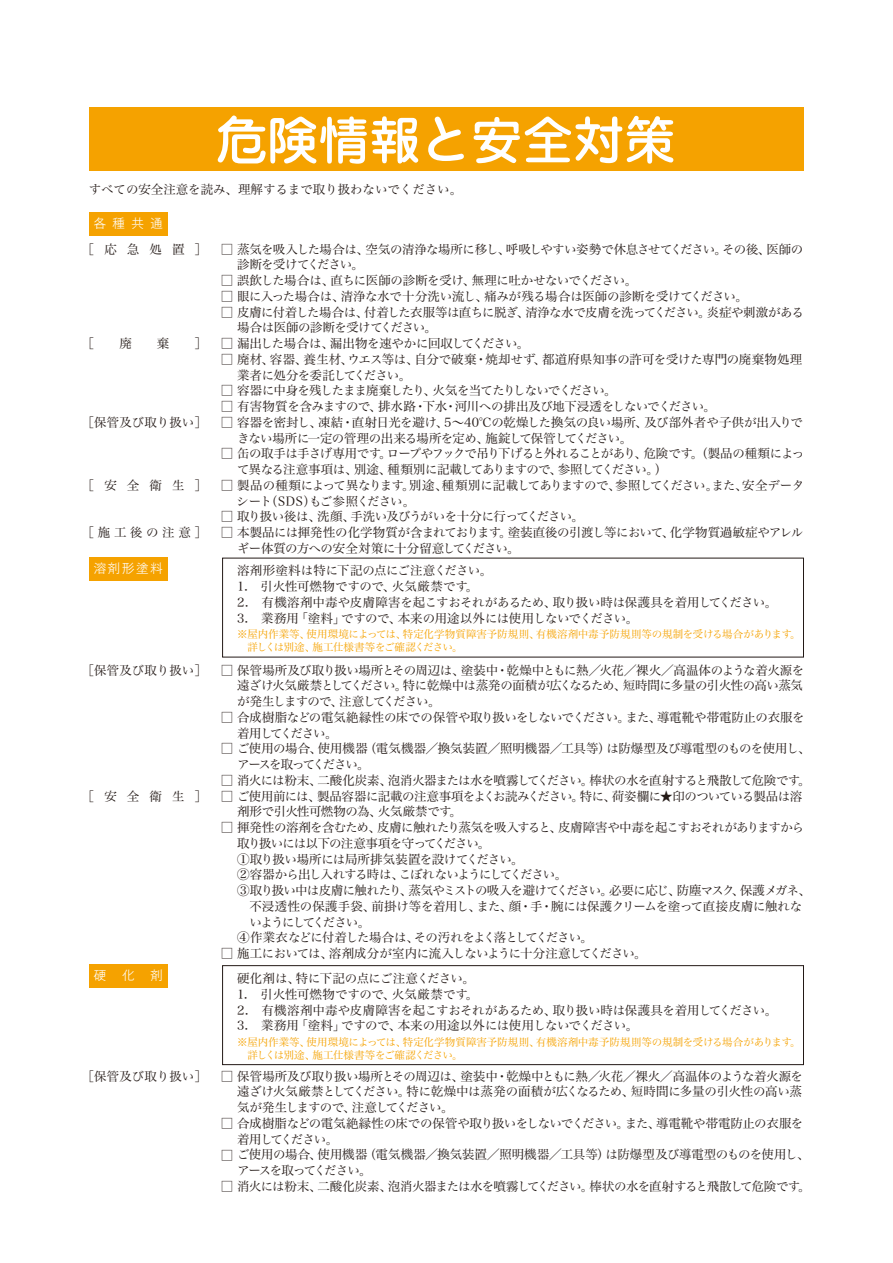
<style>
.page{position:relative;width:893px;height:1263px;background:#fff}
.page>*{position:absolute;margin:0;border:0;box-sizing:border-box;transform-origin:0 0}
.t1{font:500 51px "Jun 34 Pro";color:#fff}
.t2{font:12.45px/15.8px "Hira Min Pro W3";letter-spacing:-.035em;color:#231916}
.t3{font:12.45px/15.8px "Hira Min Pro W3";letter-spacing:-.055em;color:#231916}
.t4{font:12.45px/15.8px "Hira Min Pro W3";letter-spacing:-.015em;color:#231916}
.t5{font:12.45px/15.8px "Hira Min Pro W3";letter-spacing:-.06em;color:#231916}
.t6{font:12.45px "Hira Min Pro W3";letter-spacing:-.07em;color:#231916}
.t7{font:12.45px "Hira Min Pro W3";color:#231916}
.t8{font:12.45px "Hira Min Pro W3";letter-spacing:.005em;color:#231916}
.t9{font:300 12.45px "Gothic MB101 Pro";letter-spacing:.135em;color:#fff}
.t10{font:10.5px/12.8px "Hira Min Pro W3";letter-spacing:-.01em;color:#f5a200}
.s1{font-family:"Gothic MB101 Pro";font-weight:500}
</style>
<div class="page">
<div style="left:89px;top:212px;width:78px;height:24px;background:#f5a200"></div>
<div style="left:89px;top:557px;width:78px;height:24px;background:#f5a200"></div>
<div style="left:89px;top:964px;width:78px;height:24px;background:#f5a200"></div>
<div style="left:222px;top:965px;width:582px;height:100px;border:1px solid #231916"></div>
<div style="left:89px;top:107px;width:715px;height:63px;background:#f5a200"></div>
<h1 class="t1" style="left:216px;top:100px;width:460px">危険情報と安全対策</h1>
<p class="t7" style="left:89px;top:179px;width:375px">すべての安全注意を読み、理解するまで取り扱わないでください。</p>
<p class="t9" style="left:94px;top:213px;width:70px">各種共通</p>
<p class="t2" style="left:82px;top:240px;width:127px">［応急処置］</p>
<p class="t2" style="left:82px;top:334px;width:14px">［</p>
<p class="t2" style="left:119px;top:334px;width:14px">廃</p>
<p class="t2" style="left:157px;top:334px;width:14px">棄</p>
<p class="t2" style="left:195px;top:334px;width:14px">］</p>
<p class="t8" style="left:82px;top:412px;width:127px">［保管及び取り扱い］</p>
<p class="t2" style="left:82px;top:476px;width:127px">［安全衛生］</p>
<p class="t2" style="left:82px;top:523px;width:127px">［施工後の注意］</p>
<p class="t9" style="left:94px;top:558px;width:71px">溶剤形塗料</p>
<p class="t8" style="left:82px;top:659px;width:127px">［保管及び取り扱い］</p>
<p class="t2" style="left:82px;top:787px;width:127px">［安全衛生］</p>
<p class="t9" style="left:94px;top:965px;width:14px">硬</p>
<p class="t9" style="left:122px;top:965px;width:14px">化</p>
<p class="t9" style="left:150px;top:965px;width:14px">剤</p>
<p class="t8" style="left:82px;top:1065px;width:127px">［保管及び取り扱い］</p>
<p class="t2" style="left:237px;top:240px;width:568px;text-indent:-16px"><span class="s1">□</span> 蒸気を吸入した場合は、空気の清浄な場所に移し、呼吸しやすい姿勢で休息させてください。その後、医師の診断を受けてください。</p>
<p class="t2" style="left:221px;top:271px;width:417px"><span class="s1">□</span> 誤飲した場合は、直ちに医師の診断を受け、無理に吐かせないでください。</p>
<p class="t2" style="left:221px;top:287px;width:528px"><span class="s1">□</span> 眼に入った場合は、清浄な水で十分洗い流し、痛みが残る場合は医師の診断を受けてください。</p>
<p class="t2" style="left:237px;top:303px;width:568px;text-indent:-16px"><span class="s1">□</span> 皮膚に付着した場合は、付着した衣服等は直ちに脱ぎ、清浄な水で皮膚を洗ってください。炎症や刺激がある場合は医師の診断を受けてください。</p>
<p class="t2" style="left:221px;top:334px;width:309px"><span class="s1">□</span> 漏出した場合は、漏出物を速やかに回収してください。</p>
<p class="t4" style="left:237px;top:350px;width:567px;text-indent:-16px"><span class="s1">□</span> 廃材、容器、養生材、ウエス等は、自分で破棄・焼却せず、都道府県知事の許可を受けた専門の廃棄物処理業者に処分を委託してください。</p>
<p class="t6" style="left:221px;top:380px;width:397px"><span class="s1">□</span> 容器に中身を残したまま廃棄したり、火気を当てたりしないでください。</p>
<p class="t2" style="left:221px;top:397px;width:496px"><span class="s1">□</span> 有害物質を含みますので、排水路・下水・河川への排出及び地下浸透をしないでください。</p>
<p class="t2" style="left:237px;top:413px;width:567px;text-indent:-16px"><span class="s1">□</span> 容器を密封し、凍結・直射日光を避け、5～40℃の乾燥した換気の良い場所、及び部外者や子供が出入りできない場所に一定の管理の出来る場所を定め、施錠して保管してください。</p>
<p class="t3" style="left:237px;top:445px;width:569px;text-indent:-16px"><span class="s1">□</span> 缶の取手は手さげ専用です。ロープやフックで吊り下げると外れることがあり、危険です。（製品の種類によって異なる注意事項は、別途、種類別に記載してありますので、参照してください。）</p>
<p class="t5" style="left:236px;top:476px;width:569px;text-indent:-15px"><span class="s1">□</span> 製品の種類によって異なります。別途、種類別に記載してありますので、参照してください。また、安全データシート（SDS）もご参照ください。</p>
<p class="t2" style="left:221px;top:508px;width:364px"><span class="s1">□</span> 取り扱い後は、洗顔、手洗い及びうがいを十分に行ってください。</p>
<p class="t2" style="left:237px;top:523px;width:567px;text-indent:-16px"><span class="s1">□</span> 本製品には揮発性の化学物質が含まれております。塗装直後の引渡し等において、化学物質過敏症やアレルギー体質の方への安全対策に十分留意してください。</p>
<p class="t4" style="left:237px;top:562px;width:542px">溶剤形塗料は特に下記の点にご注意ください。<br>1.　引火性可燃物ですので、火気厳禁です。<br>2.　有機溶剤中毒や皮膚障害を起こすおそれがあるため、取り扱い時は保護具を着用してください。3.　業務用「塗料」ですので、本来の用途以外には使用しないでください。</p>
<p class="t10" style="left:237px;top:627px;width:565px">※屋内作業等、使用環境によっては、特定化学物質障害予防規則、有機溶剤中毒予防規則等の規制を受ける場合があります。　詳しくは別途、施工仕様書等をご確認ください。</p>
<p class="t2" style="left:237px;top:661px;width:568px;text-align:justify;text-indent:-16px"><span class="s1">□</span> 保管場所及び取り扱い場所とその周辺は、塗装中・乾燥中ともに熱／火花／裸火／高温体のような着火源を遠ざけ火気厳禁としてください。特に乾燥中は蒸発の面積が広くなるため、短時間に多量の引火性の高い蒸気が発生しますので、注意してください。</p>
<p class="t2" style="left:237px;top:708px;width:569px;text-indent:-16px"><span class="s1">□</span> 合成樹脂などの電気絶縁性の床での保管や取り扱いをしないでください。また、導電靴や帯電防止の衣服を着用してください。</p>
<p class="t2" style="left:237px;top:740px;width:575px;text-indent:-16px"><span class="s1">□</span> ご使用の場合、使用機器（電気機器／換気装置／照明機器／工具等）は防爆型及び導電型のものを使用し、アースを取ってください。</p>
<p class="t2" style="left:221px;top:771px;width:591px"><span class="s1">□</span> 消火には粉末、二酸化炭素、泡消火器または水を噴霧してください。棒状の水を直射すると飛散して危険です。</p>
<p class="t2" style="left:237px;top:787px;width:567px;text-indent:-16px"><span class="s1">□</span> ご使用前には、製品容器に記載の注意事項をよくお読みください。特に、荷姿欄に★印のついている製品は溶剤形で引火性可燃物の為、火気厳禁です。</p>
<p class="t3" style="left:237px;top:818px;width:575px;text-indent:-16px"><span class="s1">□</span> 揮発性の溶剤を含むため、皮膚に触れたり蒸気を吸入すると、皮膚障害や中毒を起こすおそれがありますから取り扱いには以下の注意事項を守ってください。<br>①取り扱い場所には局所排気装置を設けてください。<br>②容器から出し入れする時は、こぼれないようにしてください。<br>③取り扱い中は皮膚に触れたり、蒸気やミストの吸入を避けてください。必要に応じ、防塵マスク、保護メガネ、　不浸透性の保護手袋、前掛け等を着用し、また、顔・手・腕には保護クリームを塗って直接皮膚に触れな　いようにしてください。<br>④作業衣などに付着した場合は、その汚れをよく落としてください。</p>
<p class="t3" style="left:237px;top:940px;width:411px;line-height:25px;text-indent:-16px"><span class="s1">□</span> 施工においては、溶剤成分が室内に流入しないように十分注意してください。硬化剤は、特に下記の点にご注意ください。</p>
<p class="t4" style="left:237px;top:985px;width:542px">1.　引火性可燃物ですので、火気厳禁です。<br>2.　有機溶剤中毒や皮膚障害を起こすおそれがあるため、取り扱い時は保護具を着用してください。<br>3.　業務用「塗料」ですので、本来の用途以外には使用しないでください。</p>
<p class="t2" style="left:237px;top:1067px;width:567px;text-align:justify;text-indent:-16px"><span class="s1">□</span> 保管場所及び取り扱い場所とその周辺は、塗装中・乾燥中ともに熱／火花／裸火／高温体のような着火源を遠ざけ火気厳禁としてください。特に乾燥中は蒸発の面積が広くなるため、短時間に多量の引火性の高い蒸気が発生しますので、注意してください。</p>
<p class="t2" style="left:237px;top:1114px;width:568px;text-indent:-16px"><span class="s1">□</span> 合成樹脂などの電気絶縁性の床での保管や取り扱いをしないでください。また、導電靴や帯電防止の衣服を着用してください。</p>
<p class="t2" style="left:237px;top:1146px;width:574px;text-indent:-16px"><span class="s1">□</span> ご使用の場合、使用機器（電気機器／換気装置／照明機器／工具等）は防爆型及び導電型のものを使用し、アースを取ってください。</p>
<p class="t2" style="left:221px;top:1177px;width:591px"><span class="s1">□</span> 消火には粉末、二酸化炭素、泡消火器または水を噴霧してください。棒状の水を直射すると飛散して危険です。</p>
<p class="t10" style="left:237px;top:1034px;width:565px">※屋内作業等、使用環境によっては、特定化学物質障害予防規則、有機溶剤中毒予防規則等の規制を受ける場合があります。　詳しくは別途、施工仕様書等をご確認ください。</p>
</div>
